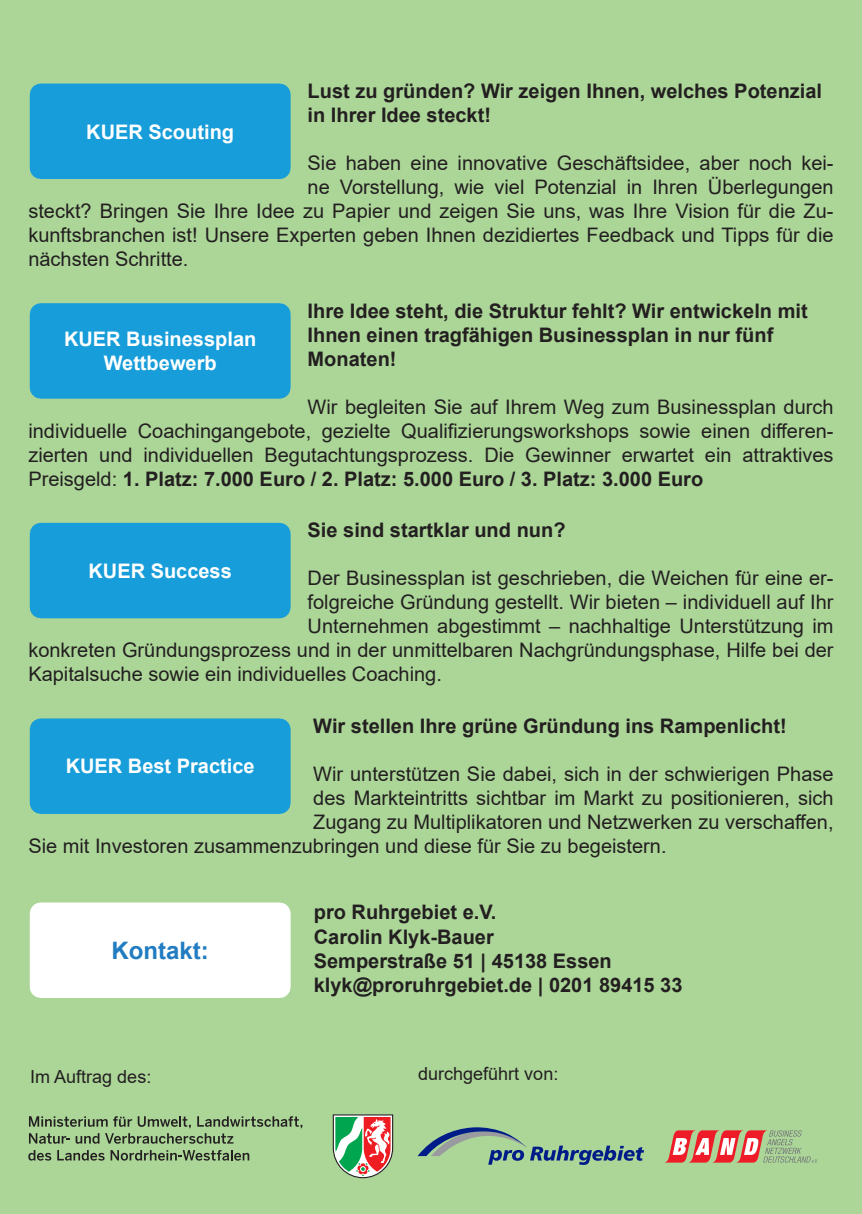
<style>
.page{position:relative;width:862px;height:1214px;background:#fff}
.page>*{position:absolute;margin:0;border:0;box-sizing:border-box;transform-origin:0 0}
.t1{font:700 24px "Arial";color:#217cc1}
.t2{font:20px/24px "Arial";color:#231f20;text-align:justify}
.t3{font:700 20px/24px "Arial";color:#231f20}
.t4{font:700 20px "Arial";color:#fff}
.t5{font:18px "Arial";color:#231f20}
.s1{font-weight:700}
</style>
<div class="page">
<div style="left:0;top:0;width:862px;height:1213px;background:#acd698"></div>
<div style="left:41px;top:314px;width:239px;height:73px;background:#179dd9"></div>
<div style="left:30px;top:303px;width:261px;height:95px;border:22px solid #179dd9"></div>
<div style="left:41px;top:95px;width:239px;height:73px;background:#179dd9"></div>
<div style="left:30px;top:84px;width:261px;height:95px;border:22px solid #179dd9"></div>
<div style="left:41px;top:534px;width:239px;height:73px;background:#179dd9"></div>
<div style="left:30px;top:522px;width:261px;height:96px;border:22px solid #179dd9"></div>
<div style="left:41px;top:729px;width:239px;height:73px;background:#179dd9"></div>
<div style="left:30px;top:718px;width:261px;height:95px;border:22px solid #179dd9"></div>
<div style="left:41px;top:913px;width:239px;height:73px;background:#fff"></div>
<div style="left:30px;top:902px;width:261px;height:95px;border:22px solid #fff"></div>
<svg style="left:333px;top:1114px;width:60px;height:64px"></svg>
<svg style="left:29px;top:1116px;width:273px;height:27px"></svg>
<svg style="left:28px;top:1150px;width:23px;height:10px"></svg>
<svg style="left:57px;top:1150px;width:48px;height:10px"></svg>
<svg style="left:111px;top:1150px;width:138px;height:10px"></svg>
<svg style="left:417px;top:1127px;width:227px;height:37px"></svg>
<svg style="left:666px;top:1130px;width:151px;height:32px"></svg>
<p class="t3" style="left:308px;top:79px;width:516px">Lust zu gründen? Wir zeigen Ihnen, welches Potenzial in Ihrer Idee steckt!</p>
<p class="t2" style="left:308px;top:151px;width:527px">Sie haben eine innovative Geschäftsidee, aber noch kei-</p>
<p class="t2" style="left:308px;top:175px;width:527px">ne Vorstellung, wie viel Potenzial in Ihren Überlegungen</p>
<p class="t2" style="left:28px;top:199px;width:807px">steckt? Bringen Sie Ihre Idee zu Papier und zeigen Sie uns, was Ihre Vision für die Zu-</p>
<p class="t2" style="left:28px;top:223px;width:807px">kunftsbranchen ist! Unsere Experten geben Ihnen dezidiertes Feedback und Tipps für die</p>
<p class="t2" style="left:28px;top:247px;width:162px">nächsten Schritte.</p>
<p class="t4" style="left:86px;top:117px;width:149px">KUER Scouting</p>
<p class="t3" style="left:308px;top:299px;width:501px">Ihre Idee steht, die Struktur fehlt? Wir entwickeln mit<br>Ihnen einen tragfähigen Businessplan in nur fünf</p>
<p class="t3" style="left:308px;top:347px;width:90px">Monaten!</p>
<p class="t2" style="left:28px;top:394px;width:807px;text-indent:279px">Wir begleiten Sie auf Ihrem Weg zum Businessplan durch individuelle Coachingangebote, gezielte Qualifizierungsworkshops sowie einen differen&shy;zierten und individuellen Begutachtungsprozess. Die Gewinner erwartet ein attraktives Preisgeld: <span class="s1">1. Platz: 7.000 Euro / 2. Platz: 5.000 Euro / 3. Platz: 3.000 Euro</span></p>
<p class="t3" style="left:308px;top:518px;width:259px">Sie sind startklar und nun?</p>
<p class="t2" style="left:308px;top:566px;width:527px">Der Businessplan ist geschrieben, die Weichen für eine er-</p>
<p class="t2" style="left:308px;top:590px;width:527px">folgreiche Gründung gestellt. Wir bieten – individuell auf Ihr</p>
<p class="t2" style="left:308px;top:614px;width:527px">Unternehmen abgestimmt – nachhaltige Unterstützung im</p>
<p class="t2" style="left:28px;top:638px;width:807px">konkreten Gründungsprozess und in der unmittelbaren Nachgründungsphase, Hilfe bei der</p>
<p class="t2" style="left:28px;top:662px;width:415px">Kapitalsuche sowie ein individuelles Coaching.</p>
<p class="t3" style="left:313px;top:714px;width:475px">Wir stellen Ihre grüne Gründung ins Rampenlicht!</p>
<p class="t2" style="left:313px;top:761px;width:522px">Wir unterstützen Sie dabei, sich in der schwierigen Phase</p>
<p class="t2" style="left:313px;top:785px;width:522px">des Markteintritts sichtbar im Markt zu positionieren, sich</p>
<p class="t2" style="left:313px;top:809px;width:522px">Zugang zu Multiplikatoren und Netzwerken zu verschaffen,</p>
<p class="t2" style="left:28px;top:833px;width:640px">Sie mit Investoren zusammenzubringen und diese für Sie zu begeistern.</p>
<p class="t4" style="left:64px;top:325px;width:194px">KUER Businessplan</p>
<p class="t4" style="left:104px;top:349px;width:114px">Wettbewerb</p>
<p class="t4" style="left:88px;top:556px;width:145px">KUER Success</p>
<p class="t4" style="left:66px;top:752px;width:190px">KUER Best Practice</p>
<p class="t1" style="left:111px;top:933px;width:99px">Kontakt:</p>
<p class="t3" style="left:314px;top:900px;width:184px">pro Ruhrgebiet e.V.</p>
<p class="t3" style="left:314px;top:924px;width:182px">Carolin Klyk-Bauer</p>
<p class="t3" style="left:314px;top:948px;width:299px">Semperstraße 51 | 45138 Essen</p>
<p class="t3" style="left:314px;top:972px;width:370px">klyk@proruhrgebiet.de | 0201 89415 33</p>
<p class="t5" style="left:30px;top:1064px;width:123px">Im Auftrag des:</p>
<p class="t5" style="left:418px;top:1060px;width:142px">durchgeführt von:</p>
</div>
